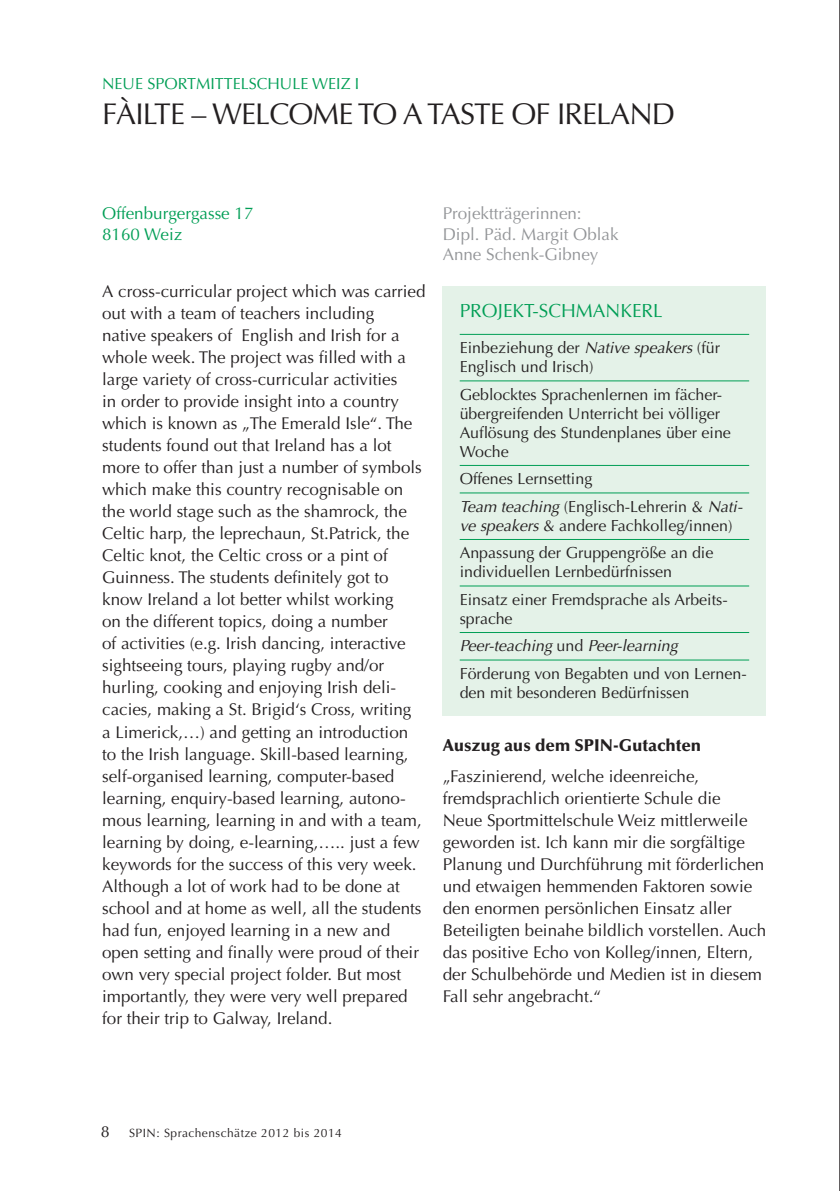
<style>
.page{position:relative;width:840px;height:1191px;background:#fff}
.page>*{position:absolute;margin:0;border:0;box-sizing:border-box;transform-origin:0 0}
.t1{font:30px "Optima";letter-spacing:-.03em;color:#231f20}
.t2{font:19px "Optima";color:#009e55}
.t3{font:17px/22px "Optima";color:#231f20}
.t4{font:17px/20.4px "Optima";color:#939598}
.t5{font:17px/20.4px "Optima";color:#009e55}
.t6{font:900 17px "Optima";color:#231f20}
.t7{font:16px/27.6px "Optima";color:#231f20}
.t8{font:16px "Optima";color:#009e55}
.t9{font:12px "Optima";letter-spacing:.04em;color:#231f20}
.s1{font-style:italic}
.s2{font-size:16px}
</style>
<div class="page">
<hr style="left:839px;top:0;width:1px;height:1191px;background:#231f20">
<div style="left:442px;top:286px;width:323px;height:430px;background:#e4f2e8"></div>
<hr style="left:459px;top:334px;width:289px;height:1px;background:#009e55">
<hr style="left:459px;top:380px;width:289px;height:1px;background:#009e55">
<hr style="left:459px;top:465px;width:289px;height:1px;background:#009e55">
<hr style="left:459px;top:492px;width:289px;height:1px;background:#009e55">
<hr style="left:459px;top:539px;width:289px;height:1px;background:#009e55">
<hr style="left:459px;top:585px;width:289px;height:1px;background:#009e55">
<hr style="left:459px;top:632px;width:289px;height:1px;background:#009e55">
<hr style="left:459px;top:659px;width:289px;height:1px;background:#009e55">
<p class="t8" style="left:102px;top:74px;width:258px">NEUE SPORTMITTELSCHULE WEIZ I</p>
<h1 class="t1" style="left:102px;top:96px;width:574px">FÀILTE – WELCOME TO A TASTE OF IRELAND</h1>
<p class="t5" style="left:102px;top:204px;width:153px">Offenburgergasse 17<br>8160 Weiz</p>
<p class="t4" style="left:442px;top:204px;width:177px">Projektträgerinnen:<br>Dipl. Päd. Margit Oblak<br>Anne Schenk-Gibney</p>
<p class="t3" style="left:102px;top:281px;width:325px">A cross-curricular project which was carried out with a team of teachers including<br>native speakers of English and Irish for a whole week. The project was filled with a large variety of cross-curricular activities<br>in order to provide insight into a country which is known as „The Emerald Isle“. The students found out that Ireland has a lot more to offer than just a number of symbols which make this country recognisable on the world stage such as the shamrock, the Celtic harp, the leprechaun, St. Patrick, the Celtic knot, the Celtic cross or a pint of Guinness. The students definitely got to know Ireland a lot better whilst working<br>on the different topics, doing a number<br>of activities (e.g. Irish dancing, interactive sightseeing tours, playing rugby and/or hurling, cooking and enjoying Irish deli&shy;cacies, making a St. Brigid‘s Cross, writing<br>a Limerick,…) and getting an introduction to the Irish language. Skill-based learning, self-organised learning, computer-based learning, enquiry-based learning, autono&shy;mous learning, learning in and with a team, learning by doing, e-learning,….. just a few keywords for the success of this very week.<br>Although a lot of work had to be done at school and at home as well, all the students had fun, enjoyed learning in a new and open setting and finally were proud of their own very special project folder. But most importantly, they were very well prepared for their trip to Galway, Ireland.</p>
<p class="t2" style="left:459px;top:300px;width:204px">PROJEKT-SCHMANKERL</p>
<p class="t7" style="left:459px;top:338px;width:262px;line-height:19px">Einbeziehung der <span class="s1">Native speakers</span> (für<br>Englisch und Irisch)</p>
<p class="t7" style="left:459px;top:385px;width:272px;line-height:19px">Geblocktes Sprachenlernen im fächer&shy;übergreifenden Unterricht bei völliger<br>Auflösung des Stundenplanes über eine<br>Woche</p>
<p class="t7" style="left:459px;top:465px;width:284px">Offenes Lernsetting<br><span class="s1">Team teaching</span> (Englisch-Lehrerin &amp; <span class="s1">Nati-</span></p>
<p class="t7" style="left:459px;top:512px;width:274px"><span class="s1">ve speakers</span> &amp; andere Fachkolleg/innen)<br>Anpassung der Gruppengröße an die</p>
<p class="t7" style="left:459px;top:558px;width:269px">individuellen Lernbedürfnissen<br>Einsatz einer Fremdsprache als Arbeits-</p>
<p class="t7" style="left:459px;top:605px;width:288px">sprache<br><span class="s1">Peer-teaching</span> und <span class="s1">Peer-learning<br></span>Förderung von Begabten und von Lernen-</p>
<p class="t7" style="left:459px;top:679px;width:231px">den mit besonderen Bedürfnissen</p>
<p class="t6" style="left:442px;top:735px;width:260px">Auszug aus dem SPIN-Gutachten</p>
<p class="t3" style="left:442px;top:765px;width:325px">„Faszinierend, welche ideenreiche, fremdsprachlich orientierte Schule die<br>Neue Sportmittelschule Weiz mittlerweile geworden ist. Ich kann mir die sorgfältige Planung und Durchführung mit förderlichen und etwaigen hemmenden Faktoren sowie den enormen persönlichen Einsatz aller Beteiligten beinahe bildlich vorstellen. Auch das positive Echo von Kolleg/innen, Eltern, der Schulbehörde und Medien ist in diesem Fall sehr angebracht. “</p>
<p class="t9" style="left:101px;top:1126px;width:242px"><span class="s2">8</span> SPIN: Sprachenschätze 2012 bis 2014</p>
</div>
